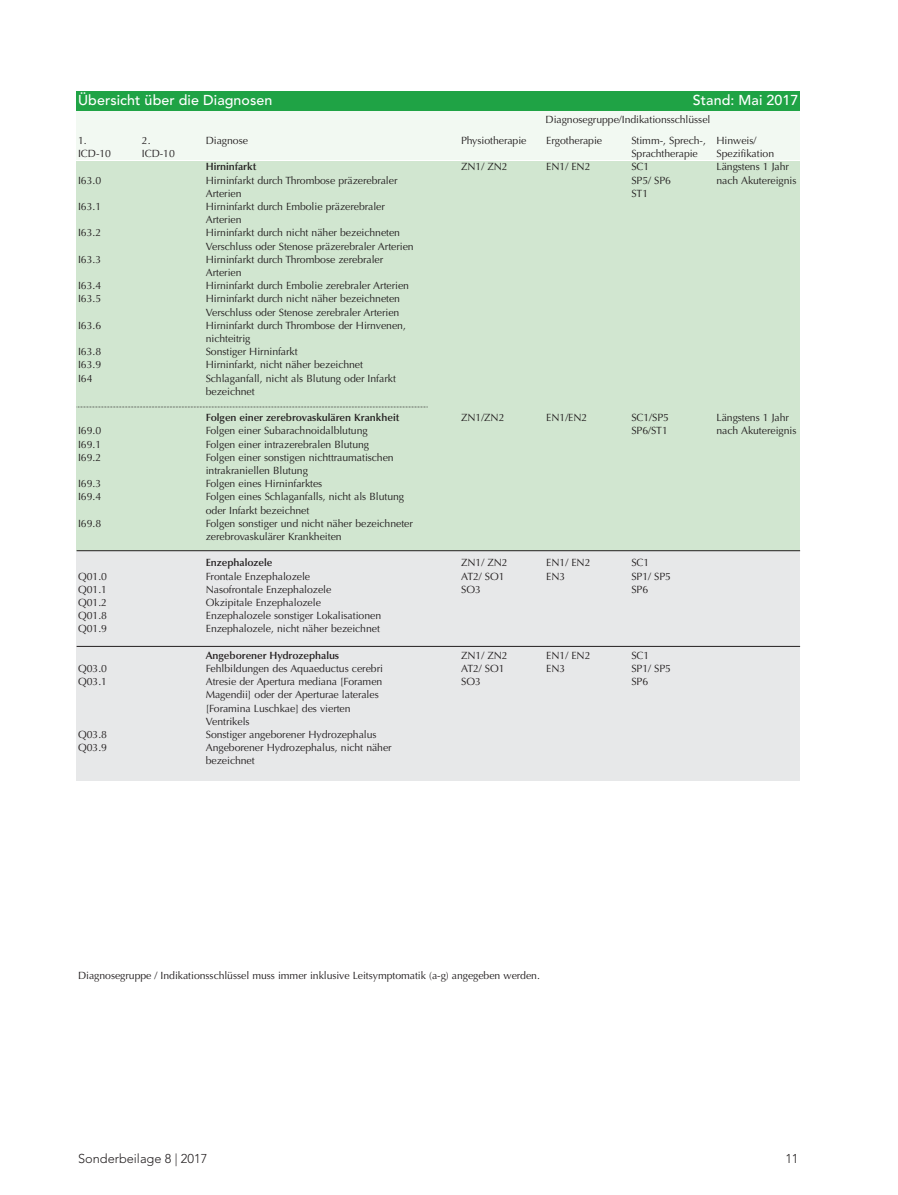
<style>
.page{position:relative;width:898px;height:1195px;background:#fff}
.page>*{position:absolute;margin:0;border:0;box-sizing:border-box;transform-origin:0 0}
.t1{font:500 14.25px "Avenir LT Pro";letter-spacing:.005em;color:#fff}
.t2{font:300 12.75px "Avenir LT Std";color:#231f20}
.t3{font:10.5px/13.2px "Optima LT Pro";letter-spacing:-.005em;color:#231f20}
.t4{font:600 10.5px "Optima LT Pro";letter-spacing:-.005em;color:#231f20}
</style>
<div class="page">
<div style="left:77px;top:551px;width:722px;height:229px;background:#e7e8e9"></div>
<div style="left:77px;top:161px;width:722px;height:390px;background:#d1e6d0"></div>
<div style="left:77px;top:111px;width:722px;height:49px;background:#f2f9f2"></div>
<div style="left:77px;top:91px;width:722px;height:20px;background:#1fa345"></div>
<hr style="left:77px;top:550px;width:722px;height:1px;background:#231f20">
<hr style="left:77px;top:646px;width:722px;height:1px;background:#231f20">
<svg style="left:77px;top:407px;width:351px;height:1px"></svg>
<h1 class="t1" style="left:78px;top:94px;width:196px">Übersicht über die Diagnosen</h1>
<h1 class="t1" style="left:692px;top:94px;width:107px">Stand: Mai 2017</h1>
<p class="t3" style="left:545px;top:114px;width:166px">Diagnosegruppe/Indikationsschlüssel</p>
<p class="t3" style="left:78px;top:135px;width:10px">1.</p>
<p class="t3" style="left:142px;top:135px;width:10px">2.</p>
<p class="t3" style="left:206px;top:135px;width:44px">Diagnose</p>
<p class="t3" style="left:461px;top:135px;width:67px">Physiotherapie</p>
<p class="t3" style="left:546px;top:135px;width:57px">Ergotherapie</p>
<p class="t3" style="left:631px;top:135px;width:126px">Stimm-, Sprech-, Hinweis/</p>
<p class="t3" style="left:78px;top:148px;width:34px">ICD-10</p>
<p class="t3" style="left:142px;top:148px;width:34px">ICD-10</p>
<p class="t3" style="left:631px;top:148px;width:68px">Sprachtherapie</p>
<p class="t3" style="left:716px;top:148px;width:59px">Spezifikation</p>
<p class="t4" style="left:206px;top:163px;width:52px">Hirninfarkt</p>
<p class="t3" style="left:461px;top:161px;width:48px">ZN1/ ZN2</p>
<p class="t3" style="left:546px;top:161px;width:46px">EN1/ EN2</p>
<p class="t3" style="left:631px;top:161px;width:19px">SC1</p>
<p class="t3" style="left:716px;top:161px;width:74px">Längstens 1 Jahr</p>
<p class="t3" style="left:78px;top:174px;width:25px">I63.0</p>
<p class="t3" style="left:206px;top:174px;width:193px">Hirninfarkt durch Thrombose präzerebraler</p>
<p class="t3" style="left:631px;top:174px;width:41px">SP5/ SP6</p>
<p class="t3" style="left:716px;top:174px;width:81px">nach Akutereignis</p>
<p class="t3" style="left:206px;top:188px;width:37px">Arterien</p>
<p class="t3" style="left:631px;top:188px;width:18px">ST1</p>
<p class="t3" style="left:78px;top:201px;width:25px">I63.1</p>
<p class="t3" style="left:206px;top:201px;width:180px">Hirninfarkt durch Embolie präzerebraler<br>Arterien</p>
<p class="t3" style="left:78px;top:227px;width:25px">I63.2</p>
<p class="t3" style="left:206px;top:227px;width:209px">Hirninfarkt durch nicht näher bezeichneten<br>Verschluss oder Stenose präzerebraler Arterien</p>
<p class="t3" style="left:78px;top:254px;width:25px">I63.3</p>
<p class="t3" style="left:206px;top:254px;width:179px">Hirninfarkt durch Thrombose zerebraler<br>Arterien</p>
<p class="t3" style="left:78px;top:280px;width:25px">I63.4</p>
<p class="t3" style="left:206px;top:280px;width:205px">Hirninfarkt durch Embolie zerebraler Arterien</p>
<p class="t3" style="left:78px;top:293px;width:25px">I63.5</p>
<p class="t3" style="left:206px;top:293px;width:196px">Hirninfarkt durch nicht näher bezeichneten<br>Verschluss oder Stenose zerebraler Arterien</p>
<p class="t3" style="left:78px;top:320px;width:25px">I63.6</p>
<p class="t3" style="left:206px;top:320px;width:201px">Hirninfarkt durch Thrombose der Hirnvenen, nichteitrig</p>
<p class="t3" style="left:78px;top:346px;width:25px">I63.8</p>
<p class="t3" style="left:206px;top:346px;width:93px">Sonstiger Hirninfarkt</p>
<p class="t3" style="left:78px;top:359px;width:25px">I63.9</p>
<p class="t3" style="left:206px;top:359px;width:159px">Hirninfarkt, nicht näher bezeichnet</p>
<p class="t3" style="left:78px;top:372px;width:16px">I64</p>
<p class="t3" style="left:206px;top:372px;width:191px">Schlaganfall, nicht als Blutung oder Infarkt bezeichnet</p>
<p class="t4" style="left:206px;top:413px;width:195px">Folgen einer zerebrovaskulären Krankheit</p>
<p class="t3" style="left:461px;top:412px;width:45px">ZN1/ZN2</p>
<p class="t3" style="left:546px;top:412px;width:43px">EN1/EN2</p>
<p class="t3" style="left:631px;top:412px;width:39px">SC1/SP5</p>
<p class="t3" style="left:716px;top:412px;width:74px">Längstens 1 Jahr</p>
<p class="t3" style="left:78px;top:425px;width:25px">I69.0</p>
<p class="t3" style="left:206px;top:425px;width:163px">Folgen einer Subarachnoidalblutung</p>
<p class="t3" style="left:631px;top:425px;width:38px">SP6/ST1</p>
<p class="t3" style="left:716px;top:425px;width:81px">nach Akutereignis</p>
<p class="t3" style="left:78px;top:438px;width:25px">I69.1</p>
<p class="t3" style="left:206px;top:438px;width:165px">Folgen einer intrazerebralen Blutung</p>
<p class="t3" style="left:78px;top:452px;width:25px">I69.2</p>
<p class="t3" style="left:206px;top:452px;width:189px">Folgen einer sonstigen nichttraumatischen intrakraniellen Blutung</p>
<p class="t3" style="left:78px;top:478px;width:25px">I69.3</p>
<p class="t3" style="left:206px;top:478px;width:118px">Folgen eines Hirninfarktes</p>
<p class="t3" style="left:78px;top:491px;width:25px">I69.4</p>
<p class="t3" style="left:206px;top:491px;width:200px">Folgen eines Schlaganfalls, nicht als Blutung oder Infarkt bezeichnet</p>
<p class="t3" style="left:78px;top:518px;width:25px">I69.8</p>
<p class="t3" style="left:206px;top:518px;width:208px">Folgen sonstiger und nicht näher bezeichneter zerebrovaskulärer Krankheiten</p>
<p class="t4" style="left:206px;top:559px;width:68px">Enzephalozele</p>
<p class="t3" style="left:461px;top:557px;width:48px">ZN1/ ZN2</p>
<p class="t3" style="left:546px;top:557px;width:46px">EN1/ EN2</p>
<p class="t3" style="left:631px;top:557px;width:19px">SC1</p>
<p class="t3" style="left:78px;top:570px;width:30px">Q01.0</p>
<p class="t3" style="left:206px;top:570px;width:106px">Frontale Enzephalozele</p>
<p class="t3" style="left:461px;top:570px;width:45px">AT2/ SO1</p>
<p class="t3" style="left:546px;top:570px;width:21px">EN3</p>
<p class="t3" style="left:631px;top:570px;width:41px">SP1/ SP5</p>
<p class="t3" style="left:78px;top:584px;width:30px">Q01.1</p>
<p class="t3" style="left:206px;top:584px;width:127px">Nasofrontale Enzephalozele</p>
<p class="t3" style="left:461px;top:584px;width:21px">SO3</p>
<p class="t3" style="left:631px;top:584px;width:18px">SP6</p>
<p class="t3" style="left:78px;top:597px;width:30px">Q01.2</p>
<p class="t3" style="left:206px;top:597px;width:117px">Okzipitale Enzephalozele</p>
<p class="t3" style="left:78px;top:610px;width:30px">Q01.8</p>
<p class="t3" style="left:206px;top:610px;width:177px">Enzephalozele sonstiger Lokalisationen</p>
<p class="t3" style="left:78px;top:623px;width:30px">Q01.9</p>
<p class="t3" style="left:206px;top:623px;width:176px">Enzephalozele, nicht näher bezeichnet</p>
<p class="t4" style="left:206px;top:651px;width:135px">Angeborener Hydrozephalus</p>
<p class="t3" style="left:461px;top:650px;width:48px">ZN1/ ZN2</p>
<p class="t3" style="left:546px;top:650px;width:46px">EN1/ EN2</p>
<p class="t3" style="left:631px;top:650px;width:19px">SC1</p>
<p class="t3" style="left:78px;top:663px;width:30px">Q03.0</p>
<p class="t3" style="left:206px;top:663px;width:179px">Fehlbildungen des Aquaeductus cerebri</p>
<p class="t3" style="left:461px;top:663px;width:45px">AT2/ SO1</p>
<p class="t3" style="left:546px;top:663px;width:21px">EN3</p>
<p class="t3" style="left:631px;top:663px;width:41px">SP1/ SP5</p>
<p class="t3" style="left:78px;top:676px;width:30px">Q03.1</p>
<p class="t3" style="left:206px;top:676px;width:178px">Atresie der Apertura mediana [Foramen</p>
<p class="t3" style="left:461px;top:676px;width:21px">SO3</p>
<p class="t3" style="left:631px;top:676px;width:18px">SP6</p>
<p class="t3" style="left:206px;top:689px;width:174px">Magendii] oder der Aperturae laterales [Foramina Luschkae] des vierten<br>Ventrikels</p>
<p class="t3" style="left:78px;top:729px;width:30px">Q03.8</p>
<p class="t3" style="left:206px;top:729px;width:172px">Sonstiger angeborener Hydrozephalus</p>
<p class="t3" style="left:78px;top:742px;width:30px">Q03.9</p>
<p class="t3" style="left:206px;top:742px;width:187px">Angeborener Hydrozephalus, nicht näher bezeichnet</p>
<p class="t3" style="left:78px;top:970px;width:463px">Diagnosegruppe / Indikationsschlüssel muss immer inklusive Leitsymptomatik (a-g) angegeben werden.</p>
<p class="t2" style="left:78px;top:1153px;width:131px">Sonderbeilage 8 | 2017</p>
<p class="t2" style="left:785px;top:1153px;width:15px">11</p>
</div>
